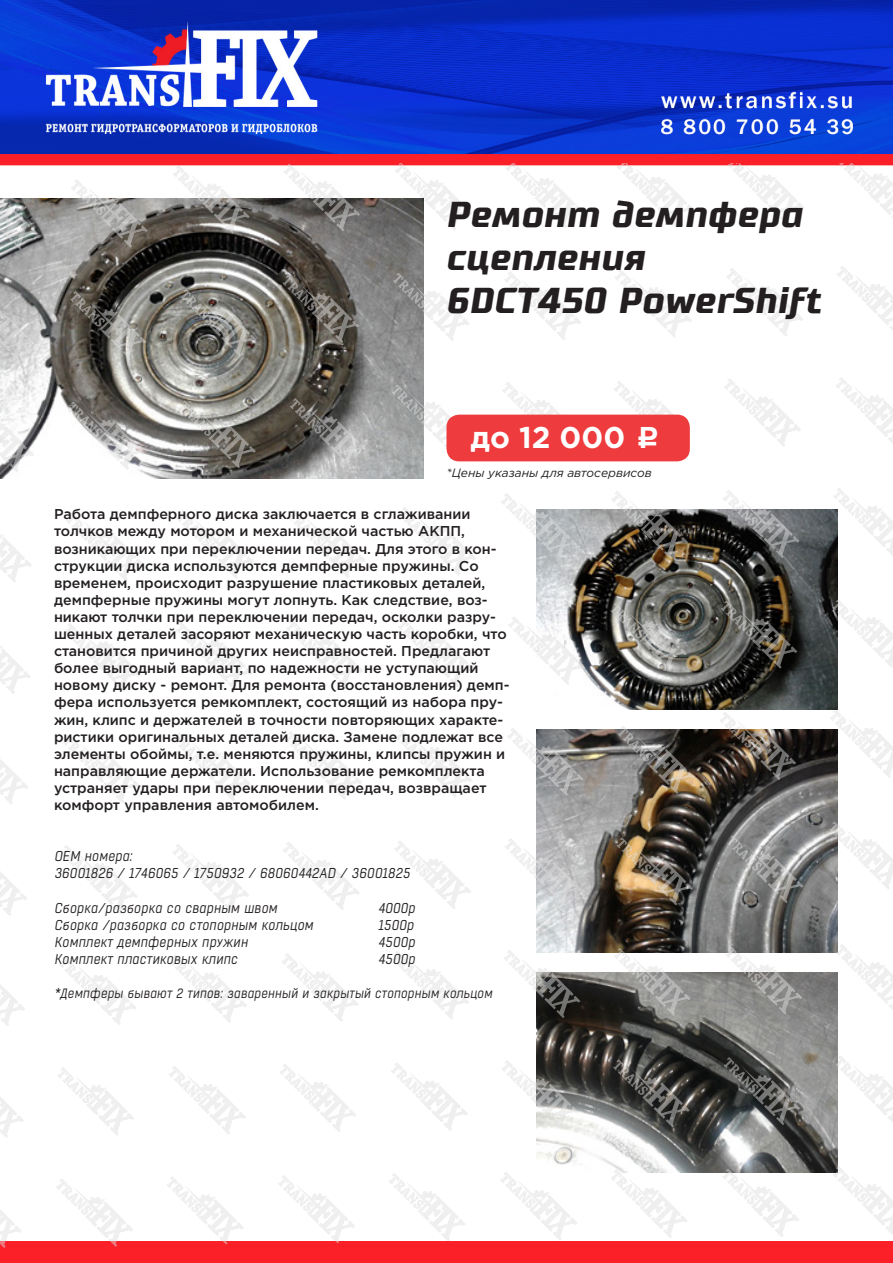
<style>
.page{position:relative;width:893px;height:1263px;background:#fff}
.page>*{position:absolute;margin:0;border:0;box-sizing:border-box;transform-origin:0 0}
.t1{font:italic 700 36px/43.2px "Supermolot";color:#231f20}
.t2{font:700 30px "Gotham Pro";color:#fff}
.t3{font:500 14.25px/17.1px "Gotham Pro";color:#231f20}
.t4{font:italic 14.25px "Boxed";color:#231f20}
.t5{font:italic 13.5px "Boxed";color:#231f20}
.t6{font:italic 12px "Gotham Pro";color:#231f20}
.s1{font-family:"ALS Rubl";font-weight:400}
</style>
<div class="page">
<img style="left:0;top:0;width:893px;height:164px">
<img style="left:0;top:164px;width:893px;height:1099px">
<div style="left:446px;top:415px;width:244px;height:46px;background:#ee3b3d;border-radius:13px"></div>
<p class="t1" style="left:446px;top:193px;width:377px">Ремонт демпфера сцепления<br>6DCT450 PowerShift</p>
<p class="t2" style="left:471px;top:420px;width:191px">до 12 000 <span class="s1">c</span></p>
<p class="t6" style="left:447px;top:466px;width:207px">*Цены указаны для автосервисов</p>
<p class="t3" style="left:54px;top:505px;width:457px">Работа демпферного диска заключается в сглаживании толчков между мотором и механической частью АКПП, возникающих при переключении передач. Для этого в кон&shy;струкции диска используются демпферные пружины. Со временем, происходит разрушение пластиковых деталей, демпферные пружины могут лопнуть. Как следствие, воз&shy;никают толчки при переключении передач, осколки разру&shy;шенных деталей засоряют механическую часть коробки, что становится причиной других неисправностей. Предлагают более выгодный вариант, по надежности не уступающий новому диску - ремонт. Для ремонта (восстановления) демп&shy;фера используется ремкомплект, состоящий из набора пру&shy;жин, клипс и держателей в точности повторяющих характе&shy;ристики оригинальных деталей диска. Замене подлежат все элементы обоймы, т.е. меняются пружины, клипсы пружин и</p>
<p class="t3" style="left:54px;top:762px;width:434px;text-align:justify">направляющие держатели. Использование ремкомплекта устраняет удары при переключении передач, возвращает комфорт управления автомобилем.</p>
<p class="t4" style="left:54px;top:847px;width:80px">OEM номера:</p>
<p class="t4" style="left:54px;top:865px;width:358px">36001826 / 1746065 / 1750932 / 68060442AD / 36001825</p>
<p class="t4" style="left:54px;top:899px;width:225px">Сборка/разборка со сварным швом</p>
<p class="t4" style="left:378px;top:899px;width:39px">4000р</p>
<p class="t4" style="left:54px;top:916px;width:261px">Сборка /разборка со стопорным кольцом</p>
<p class="t4" style="left:378px;top:916px;width:37px">1500р</p>
<p class="t4" style="left:54px;top:933px;width:195px">Комплект демпферных пружин</p>
<p class="t4" style="left:378px;top:933px;width:39px">4500р</p>
<p class="t4" style="left:54px;top:950px;width:185px">Комплект пластиковых клипс</p>
<p class="t4" style="left:378px;top:950px;width:39px">4500р</p>
<p class="t5" style="left:54px;top:985px;width:440px">*Демпферы бывают 2 типов: заваренный и закрытый стопорным кольцом</p>
</div>
